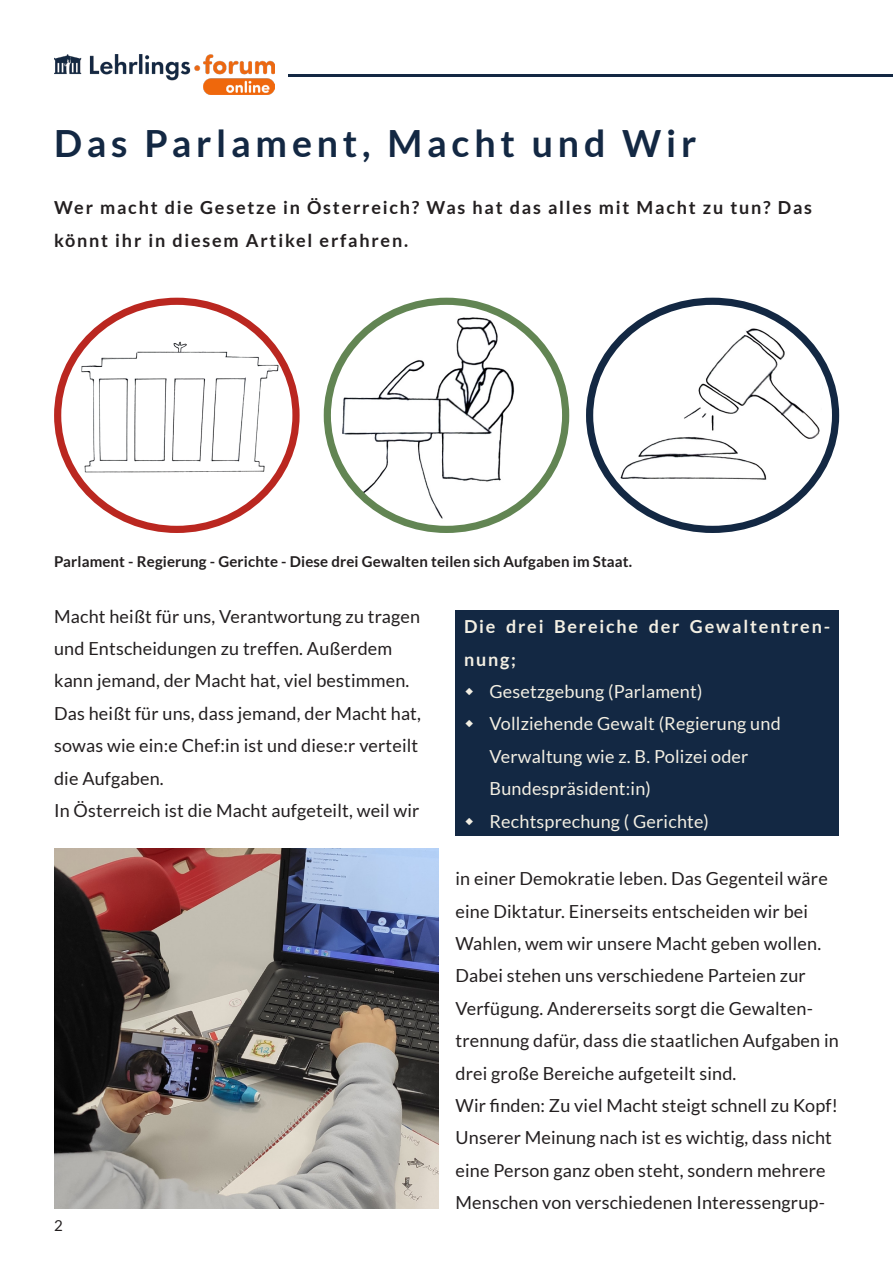
<style>
.page{position:relative;width:893px;height:1263px;background:#fff}
.page>*{position:absolute;margin:0;border:0;box-sizing:border-box;transform-origin:0 0}
.t1{font:700 37.5px "Lato";letter-spacing:.13em;color:#132843}
.t2{font:18px/32.4px "Lato";letter-spacing:.01em;color:#231f20}
.t3{font:18px/32.4px "Lato";letter-spacing:.01em;color:#f3efe3}
.t4{font:700 18px/32.4px "Lato";letter-spacing:.1em;color:#231f20}
.t5{font:700 18px/32.4px "Lato";letter-spacing:.1em;color:#f3efe3}
.t6{font:700 15px "Lato";letter-spacing:.01em;color:#231f20}
.t7{font:15px "Lato";color:#231f20}
</style>
<div class="page">
<hr style="left:288px;top:74px;width:605px;height:3px;background:#132843">
<img style="left:54px;top:54px;width:221px;height:41px">
<img style="left:54px;top:848px;width:385px;height:361px">
<div style="left:455px;top:610px;width:384px;height:226px;background:#132843"></div>
<img style="left:602px;top:324px;width:221px;height:183px">
<div style="left:586px;top:298px;width:253px;height:235px;border:7px solid #132843;border-radius:50%"></div>
<img style="left:58px;top:336px;width:237px;height:141px">
<div style="left:54px;top:298px;width:246px;height:235px;border:7px solid #ba2720;border-radius:50%"></div>
<svg style="left:327px;top:301px;width:239px;height:228px"></svg>
<img style="left:327px;top:308px;width:208px;height:221px">
<div style="left:324px;top:298px;width:245px;height:235px;border:7px solid #628553;border-radius:50%"></div>
<p class="t1" style="left:54px;top:122px;width:644px">Das Parlament, Macht und Wir</p>
<p class="t4" style="left:54px;top:191px;width:760px">Wer macht die Gesetze in Österreich? Was hat das alles mit Macht zu tun? Das könnt ihr in diesem Artikel erfahren.</p>
<p class="t6" style="left:54px;top:553px;width:580px">Parlament - Regierung - Gerichte - Diese drei Gewalten teilen sich Aufgaben im Staat.</p>
<p class="t2" style="left:54px;top:600px;width:368px">Macht heißt für uns, Verantwortung zu tragen und Entscheidungen zu treffen. Außerdem kann jemand, der Macht hat, viel bestimmen.<br>Das heißt für uns, dass jemand, der Macht hat, sowas wie ein:e Chef:in ist und diese:r verteilt die Aufgaben.<br>In Österreich ist die Macht aufgeteilt, weil wir</p>
<p class="t7" style="left:54px;top:1218px;width:10px">2</p>
<p class="t5" style="left:464px;top:610px;width:368px">Die drei Bereiche der Gewaltentren&shy;nung;</p>
<p class="t3" style="left:490px;top:675px;width:214px">Gesetzgebung (Parlament)</p>
<p class="t3" style="left:490px;top:708px;width:293px">Vollziehende Gewalt (Regierung und<br>Verwaltung wie z. B. Polizei oder<br>Bundespräsident:in)</p>
<p class="t3" style="left:490px;top:805px;width:221px">Rechtsprechung ( Gerichte)</p>
<p class="t2" style="left:455px;top:862px;width:385px">in einer Demokratie leben. Das Gegenteil wäre eine Diktatur. Einerseits entscheiden wir bei Wahlen, wem wir unsere Macht geben wollen.<br>Dabei stehen uns verschiedene Parteien zur Verfügung. Andererseits sorgt die Gewalten&shy;trennung dafür, dass die staatlichen Aufgaben in drei große Bereiche aufgeteilt sind.<br>Wir finden: Zu viel Macht steigt schnell zu Kopf!<br>Unserer Meinung nach ist es wichtig, dass nicht eine Person ganz oben steht, sondern mehrere Menschen von verschiedenen Interessengrup-</p>
</div>
